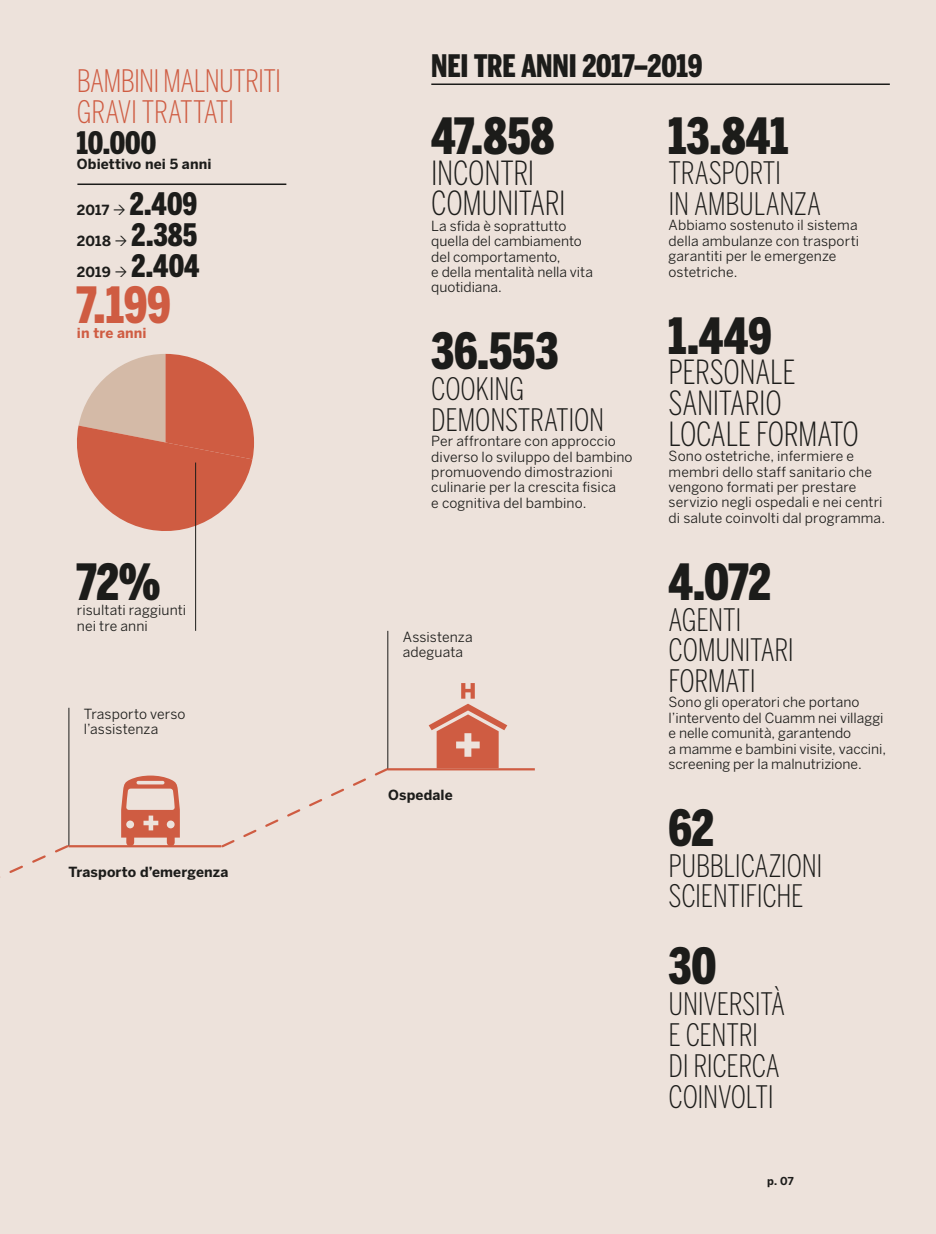
<style>
.page{position:relative;width:936px;height:1234px;background:#fff}
.page>*{position:absolute;margin:0;border:0;box-sizing:border-box;transform-origin:0 0}
.titolo{font:900 49.5px "Benton Sans Comp";letter-spacing:-.005em;color:#1c1c1a}
.titolo-2{font:900 49.5px "Benton Sans Comp";color:#cf5c42}
.txt{font:900 49.5px "Benton Sans Comp";color:#1c1c1a}
.titolo-3{font:300 33px/30.8px "Benton Sans Comp";letter-spacing:-.01em;color:#1c1c1a}
.txt-2{font:300 33px "Benton Sans Comp";letter-spacing:-.01em;color:#1c1c1a}
.txt-3{font:300 30.75px/30.8px "Benton Sans Comp";letter-spacing:-.01em;color:#1c1c1a}
.txt-4{font:900 30.75px "Benton Sans Comp";letter-spacing:-.005em;color:#1c1c1a}
.txt-5{font:300 30.75px/30.8px "Benton Sans Comp";letter-spacing:-.025em;color:#cf5c42}
.txt-6{font:13.8px/15.3px "Benton Sans";letter-spacing:.005em;color:#1c1c1a}
.txt-7{font:700 13.8px "Benton Sans";letter-spacing:.01em;color:#1c1c1a}
.titolo-4{font:700 13.8px "Benton Sans";letter-spacing:.01em;color:#1c1c1a}
.titolo-5{font:700 13.8px "Benton Sans";letter-spacing:.01em;color:#cf5c42}
.t1{font:700 10.8px "Benton Sans";color:#1c1c1a}
.s1{font-weight:900;color:#1c1c1a}
.s2{font-family:"Benton Sans";font-weight:700;font-size:13.8px}
</style>
<div class="page">
<div style="left:0;top:0;width:935px;height:1233px;background:#ede2db"></div>
<svg style="left:428px;top:683px;width:79px;height:85px"></svg>
<svg style="left:121px;top:775px;width:59px;height:69px"></svg>
<svg style="left:219px;top:766px;width:171px;height:82px"></svg>
<svg style="left:0;top:843px;width:70px;height:35px"></svg>
<hr style="left:68px;top:707px;width:1px;height:139px;background:#1c1c1a">
<hr style="left:387px;top:630px;width:1px;height:139px;background:#1c1c1a">
<hr style="left:68px;top:844px;width:153px;height:3px;background:#cf5c42">
<hr style="left:387px;top:768px;width:148px;height:2px;background:#cf5c42">
<hr style="left:77px;top:183px;width:209px;height:2px;background:#1c1c1a">
<hr style="left:431px;top:83px;width:458px;height:2px;background:#1c1c1a">
<svg style="left:77px;top:354px;width:177px;height:184px"></svg>
<hr style="left:195px;top:462px;width:1px;height:168px;background:#1c1c1a">
<p class="txt-5" style="left:77px;top:65px;width:206px">BAMBINI MALNUTRITI<br>GRAVI TRATTATI<br><span class="s1">10.000</span></p>
<p class="titolo-4" style="left:77px;top:156px;width:136px">Obiettivo nei 5 anni</p>
<p class="txt-4" style="left:77px;top:186px;width:122px"><span class="s2">2017</span> 2.409</p>
<p class="txt-4" style="left:77px;top:217px;width:122px"><span class="s2">2018</span> 2.385</p>
<p class="txt-4" style="left:77px;top:247px;width:124px"><span class="s2">2019</span> 2.404</p>
<p class="titolo-2" style="left:77px;top:276px;width:95px">7.199</p>
<p class="titolo-5" style="left:77px;top:325px;width:71px">in tre anni</p>
<p class="titolo" style="left:77px;top:552px;width:85px">72%</p>
<p class="txt-6" style="left:77px;top:602px;width:111px">risultati raggiunti</p>
<p class="txt-6" style="left:77px;top:617px;width:72px">nei tre anni</p>
<p class="txt-6" style="left:84px;top:705px;width:103px">Trasporto verso l’assistenza</p>
<p class="txt-7" style="left:68px;top:863px;width:161px">Trasporto d’emergenza</p>
<p class="txt-4" style="left:431px;top:48px;width:273px">NEI TRE ANNI 2017–2019</p>
<p class="titolo" style="left:431px;top:107px;width:125px">47.858</p>
<p class="txt-2" style="left:431px;top:153px;width:105px">INCONTRI</p>
<p class="txt-2" style="left:431px;top:184px;width:136px">COMUNITARI</p>
<p class="txt-6" style="left:431px;top:218px;width:137px">La sfida è soprattutto</p>
<p class="txt-6" style="left:431px;top:233px;width:152px">quella del cambiamento</p>
<p class="txt-6" style="left:431px;top:249px;width:131px">del comportamento,</p>
<p class="txt-6" style="left:431px;top:264px;width:163px">e della mentalità nella vita</p>
<p class="txt-6" style="left:431px;top:279px;width:72px">quotidiana.</p>
<p class="titolo" style="left:431px;top:322px;width:129px">36.553</p>
<p class="txt-3" style="left:431px;top:373px;width:94px">COOKING</p>
<p class="txt-3" style="left:431px;top:404px;width:174px">DEMONSTRATION</p>
<p class="txt-6" style="left:431px;top:433px;width:186px">Per affrontare con approccio</p>
<p class="txt-6" style="left:431px;top:448px;width:203px">diverso lo sviluppo del bambino</p>
<p class="txt-6" style="left:431px;top:464px;width:183px">promuovendo dimostrazioni</p>
<p class="txt-6" style="left:431px;top:479px;width:186px">culinarie per la crescita fisica</p>
<p class="txt-6" style="left:431px;top:495px;width:157px">e cognitiva del bambino.</p>
<p class="titolo" style="left:668px;top:106px;width:122px">13.841</p>
<p class="txt-3" style="left:668px;top:158px;width:114px">TRASPORTI</p>
<p class="txt-3" style="left:668px;top:188px;width:154px">IN AMBULANZA</p>
<p class="txt-6" style="left:668px;top:217px;width:192px">Abbiamo sostenuto il sistema della ambulanze con trasporti garantiti per le emergenze ostetriche.</p>
<p class="titolo" style="left:668px;top:306px;width:105px">1.449</p>
<p class="titolo-3" style="left:668px;top:357px;width:128px">PERSONALE<br>SANITARIO</p>
<p class="titolo-3" style="left:668px;top:418px;width:192px">LOCALE FORMATO</p>
<p class="txt-6" style="left:668px;top:448px;width:218px">Sono ostetriche, infermiere e membri dello staff sanitario che vengono formati per prestare servizio negli ospedali e nei centri di salute coinvolti dal programma.</p>
<p class="titolo" style="left:668px;top:552px;width:104px">4.072</p>
<p class="txt-3" style="left:668px;top:603px;width:74px">AGENTI</p>
<p class="txt-3" style="left:668px;top:634px;width:127px">COMUNITARI</p>
<p class="txt-3" style="left:668px;top:665px;width:89px">FORMATI</p>
<p class="txt-6" style="left:668px;top:694px;width:216px">Sono gli operatori che portano l’intervento del Cuamm nei villaggi</p>
<p class="txt-6" style="left:668px;top:725px;width:184px">e nelle comunità, garantendo</p>
<p class="txt-6" style="left:668px;top:740px;width:219px">a mamme e bambini visite, vaccini, screening per la malnutrizione.</p>
<p class="txt" style="left:668px;top:798px;width:47px">62</p>
<p class="txt-3" style="left:668px;top:849px;width:155px">PUBBLICAZIONI<br>SCIENTIFICHE</p>
<p class="titolo" style="left:668px;top:937px;width:49px">30</p>
<p class="txt-3" style="left:668px;top:988px;width:118px">UNIVERSITÀ</p>
<p class="txt-3" style="left:668px;top:1019px;width:91px">E CENTRI</p>
<p class="txt-3" style="left:668px;top:1049px;width:113px">DI RICERCA</p>
<p class="txt-3" style="left:668px;top:1080px;width:107px">COINVOLTI</p>
<p class="txt-6" style="left:403px;top:629px;width:71px">Assistenza adeguata</p>
<p class="txt-7" style="left:388px;top:786px;width:66px">Ospedale</p>
<p class="t1" style="left:767px;top:1173px;width:28px">p. 07</p>
</div>
